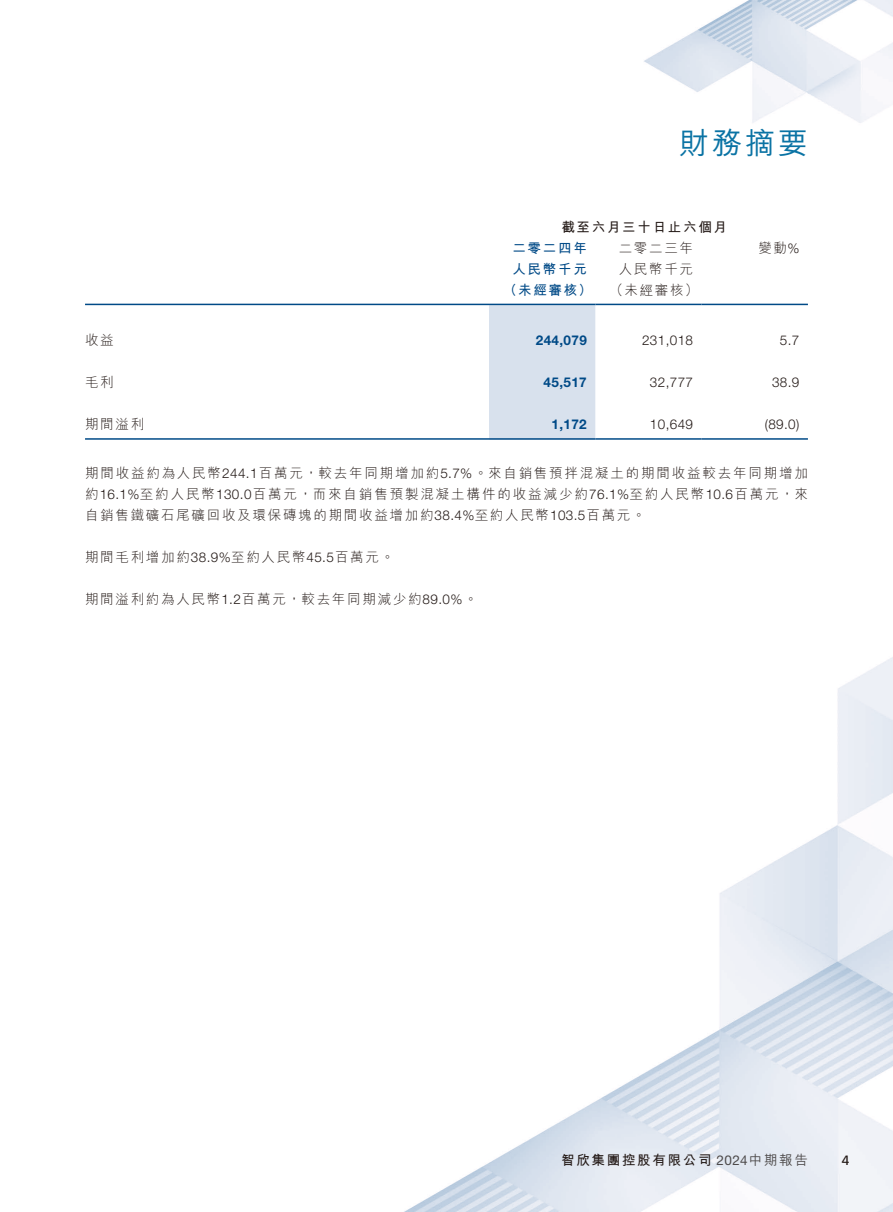
<style>
.page{position:relative;width:893px;height:1212px;background:#fff}
.page>*{position:absolute;margin:0;border:0;box-sizing:border-box;transform-origin:0 0}
.t1{font:500 30px "M Hei HK";color:#0a73a4}
.t2{font:300 13.5px/21px "M Hei HK";letter-spacing:.13em;color:#231916;text-align:justify}
.t3{font:300 13.5px "Helvetica Neue LT Std";letter-spacing:.03em;color:#231916}
.t4{font:700 13.5px "M Hei HK";letter-spacing:.13em;color:#231916}
.t5{font:700 13.5px "Helvetica Neue LT Std";letter-spacing:.03em;color:#004a87}
.t6{font:700 13.5px "M Hei HK";letter-spacing:.13em;color:#004a87}
.t7{font:13.5px "Frutiger LT Std";color:#231916}
.s1{font-family:"Helvetica Neue LT Std"}
.s2{font-family:"Helvetica Neue LT Std";font-weight:400;color:#4d4a4a}
.s3{font-weight:500;color:#4d4a4a}
</style>
<div class="page">
<img style="left:85px;top:0;width:808px;height:1212px">
<div style="left:489px;top:305px;width:106px;height:133px;background:#d8e1ed"></div>
<hr style="left:85px;top:304px;width:404px;height:1px;background:#004a87">
<hr style="left:489px;top:304px;width:106px;height:1px;background:#004a87">
<hr style="left:595px;top:304px;width:107px;height:1px;background:#004a87">
<hr style="left:702px;top:304px;width:106px;height:1px;background:#004a87">
<hr style="left:85px;top:438px;width:404px;height:2px;background:#004a87">
<hr style="left:489px;top:438px;width:106px;height:2px;background:#004a87">
<hr style="left:595px;top:438px;width:107px;height:2px;background:#004a87">
<hr style="left:702px;top:438px;width:106px;height:2px;background:#004a87">
<h1 class="t1" style="left:679px;top:122px;width:130px">財務摘要</h1>
<p class="t2" style="left:85px;top:330px;width:30px">收益</p>
<p class="t2" style="left:85px;top:372px;width:30px">毛利</p>
<p class="t4" style="left:561px;top:217px;width:167px">截至六月三十日止六個月</p>
<p class="t6" style="left:512px;top:238px;width:76px">二零二四年</p>
<p class="t2" style="left:619px;top:237px;width:76px">二零二三年</p>
<p class="t6" style="left:512px;top:259px;width:76px">人民幣千元</p>
<p class="t2" style="left:619px;top:258px;width:76px">人民幣千元</p>
<p class="t6" style="left:504px;top:280px;width:90px">（未經審核）</p>
<p class="t2" style="left:610px;top:279px;width:90px">（未經審核(</p>
<p class="t5" style="left:536px;top:332px;width:53px">244,079</p>
<p class="t3" style="left:642px;top:332px;width:53px">231,018</p>
<p class="t5" style="left:544px;top:374px;width:45px">45,517</p>
<p class="t3" style="left:650px;top:374px;width:45px">32,777</p>
<p class="t2" style="left:758px;top:237px;width:43px">變動<span class="s1">%</span></p>
<p class="t3" style="left:780px;top:332px;width:21px">5.7</p>
<p class="t3" style="left:772px;top:374px;width:29px">38.9</p>
<p class="t2" style="left:85px;top:414px;width:61px">期間溢利</p>
<p class="t2" style="left:85px;top:463px;width:724px">期間收益約為人民幣<span class="s1">244.1</span>百萬元，較去年同期增加約<span class="s1">5.7%</span>。來自銷售預拌混凝土的期間收益較去年同期增加約<span class="s1">16.1%</span>至約人民幣<span class="s1">130.0</span>百萬元，而來自銷售預製混凝土構件的收益減少約<span class="s1">76.1%</span>至約人民幣<span class="s1">10.6</span>百萬元，來自銷售鐵礦石尾礦回收及環保磚塊的期間收益增加約<span class="s1">38.4%</span>至約人民幣<span class="s1">103.5</span>百萬元。</p>
<p class="t2" style="left:85px;top:547px;width:311px">期間毛利增加約<span class="s1">38.9%</span>至約人民幣<span class="s1">45.5</span>百萬元。</p>
<p class="t2" style="left:85px;top:589px;width:394px">期間溢利約為人民幣<span class="s1">1.2</span>百萬元，較去年同期減少約<span class="s1">89.0%</span>。</p>
<p class="t3" style="left:765px;top:416px;width:36px">)89.0(</p>
<p class="t5" style="left:551px;top:416px;width:37px">1,172</p>
<p class="t3" style="left:650px;top:416px;width:45px">10,649</p>
<p class="t4" style="left:561px;top:1150px;width:248px">智欣集團控股有限公司 <span class="s2">2024</span><span class="s3">中期報告</span></p>
<p class="t7" style="left:842px;top:1152px;width:9px">4</p>
</div>
